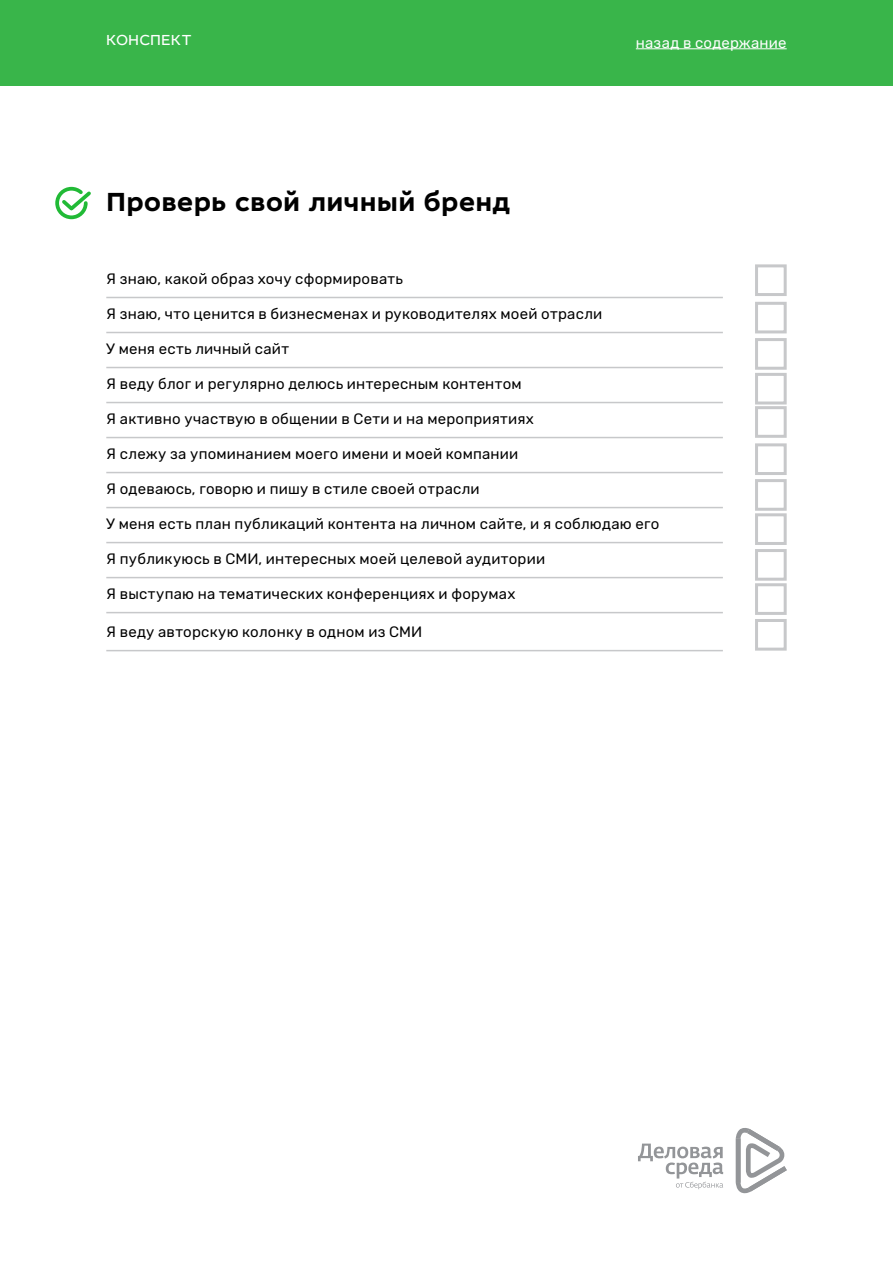
<style>
.page{position:relative;width:893px;height:1263px;background:#fff}
.page>*{position:absolute;margin:0;border:0;box-sizing:border-box;transform-origin:0 0}
.t1{font:700 27px "Leto Sans";color:#000}
.t2{font:15px "Rubik";letter-spacing:.015em;color:#000}
.t3{font:15px "Rubik";letter-spacing:.015em;color:#fff}
.t4{font:15px "Leto Sans";color:#fff}
</style>
<div class="page">
<div style="left:0;top:0;width:893px;height:85px;background:#39b54a"></div>
<svg style="left:638px;top:1143px;width:85px;height:46px"></svg>
<svg style="left:736px;top:1128px;width:51px;height:65px"></svg>
<hr style="left:636px;top:48px;width:151px;height:1px;background:#fff">
<hr style="left:106px;top:297px;width:617px;height:1px;background:#c7c8ca">
<hr style="left:106px;top:332px;width:617px;height:1px;background:#c7c8ca">
<hr style="left:106px;top:367px;width:617px;height:1px;background:#c7c8ca">
<hr style="left:106px;top:402px;width:617px;height:1px;background:#c7c8ca">
<hr style="left:106px;top:437px;width:617px;height:1px;background:#c7c8ca">
<hr style="left:106px;top:472px;width:617px;height:1px;background:#c7c8ca">
<hr style="left:106px;top:507px;width:617px;height:1px;background:#c7c8ca">
<hr style="left:106px;top:542px;width:617px;height:1px;background:#c7c8ca">
<hr style="left:106px;top:577px;width:617px;height:1px;background:#c7c8ca">
<hr style="left:106px;top:612px;width:617px;height:1px;background:#c7c8ca">
<hr style="left:106px;top:650px;width:617px;height:1px;background:#c7c8ca">
<svg style="left:55px;top:186px;width:36px;height:34px"></svg>
<div style="left:755px;top:264px;width:32px;height:32px;border:3px solid #c7c8ca"></div>
<div style="left:755px;top:302px;width:32px;height:31px;border:3px solid #c7c8ca"></div>
<div style="left:755px;top:583px;width:32px;height:32px;border:3px solid #c7c8ca"></div>
<div style="left:755px;top:513px;width:32px;height:32px;border:3px solid #c7c8ca"></div>
<div style="left:755px;top:338px;width:32px;height:32px;border:3px solid #c7c8ca"></div>
<div style="left:755px;top:406px;width:32px;height:32px;border:3px solid #c7c8ca"></div>
<div style="left:755px;top:443px;width:32px;height:32px;border:3px solid #c7c8ca"></div>
<div style="left:755px;top:373px;width:32px;height:31px;border:3px solid #c7c8ca"></div>
<div style="left:755px;top:479px;width:32px;height:32px;border:3px solid #c7c8ca"></div>
<div style="left:755px;top:549px;width:32px;height:32px;border:3px solid #c7c8ca"></div>
<div style="left:755px;top:619px;width:32px;height:32px;border:3px solid #c7c8ca"></div>
<p class="t4" style="left:106px;top:30px;width:87px">КОНСПЕКТ</p>
<h1 class="t1" style="left:106px;top:184px;width:406px">Проверь свой личный бренд</h1>
<p class="t3" style="left:636px;top:34px;width:152px">назад в содержание</p>
<p class="t2" style="left:106px;top:270px;width:298px">Я знаю, какой образ хочу сформировать</p>
<p class="t2" style="left:106px;top:305px;width:497px">Я знаю, что ценится в бизнесменах и руководителях моей отрасли</p>
<p class="t2" style="left:106px;top:340px;width:184px">У меня есть личный сайт</p>
<p class="t2" style="left:106px;top:375px;width:417px">Я веду блог и регулярно делюсь интересным контентом</p>
<p class="t2" style="left:106px;top:410px;width:429px">Я активно участвую в общении в Сети и на мероприятиях</p>
<p class="t2" style="left:106px;top:445px;width:414px">Я слежу за упоминанием моего имени и моей компании</p>
<p class="t2" style="left:106px;top:480px;width:375px">Я одеваюсь, говорю и пишу в стиле своей отрасли</p>
<p class="t2" style="left:106px;top:515px;width:554px">У меня есть план публикаций контента на личном сайте, и я соблюдаю его</p>
<p class="t2" style="left:106px;top:550px;width:440px">Я публикуюсь в СМИ, интересных моей целевой аудитории</p>
<p class="t2" style="left:106px;top:585px;width:411px">Я выступаю на тематических конференциях и форумах</p>
<p class="t2" style="left:106px;top:623px;width:317px">Я веду авторскую колонку в одном из СМИ</p>
</div>
